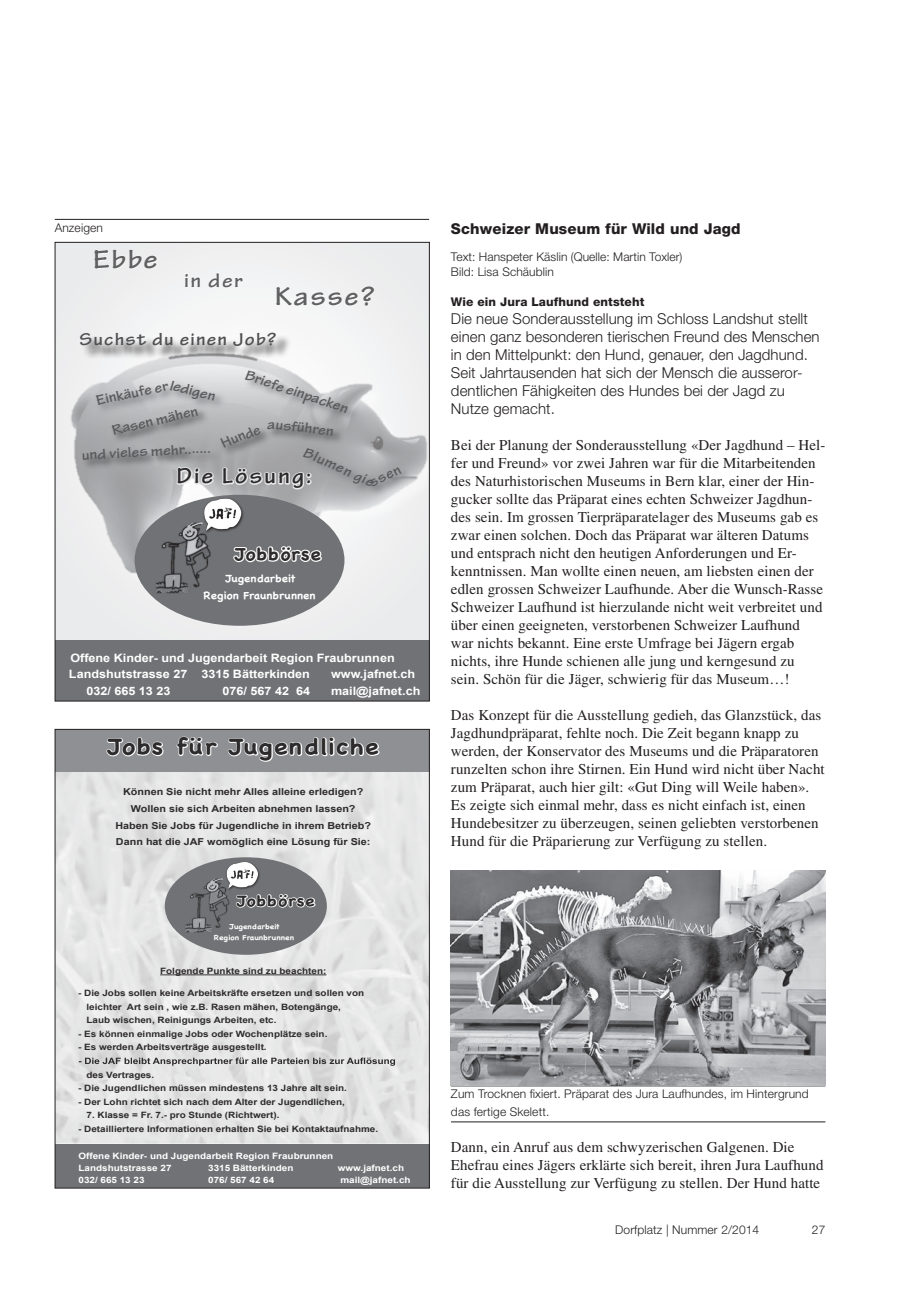
<style>
.page{position:relative;width:919px;height:1289px;background:#fff}
.page>*{position:absolute;margin:0;border:0;box-sizing:border-box;transform-origin:0 0}
.t1{font:700 27.75px "Tekton Pro";letter-spacing:.06em;color:#505052;scale:1.09 1}
.t2{font:700 23.1px "Tekton Pro";letter-spacing:.08em;color:#2e2b2c;scale:1.09 1}
.t3{font:700 22.2px "Chalkboard";letter-spacing:.04em;color:#2e2b2c;scale:1.13 1}
.t4{font:700 20.85px "Tekton Pro";color:#505052;scale:1.09 1}
.t5{font:700 18.45px "Tekton Pro";letter-spacing:.06em;color:#505052;scale:1.09 1}
.t6{font:700 17.4px "Chalkboard";letter-spacing:.04em;color:#2e2b2c;scale:1.09 1}
.t7{font:700 15.3px "Tekton Pro";color:#5a5a5d;scale:1.06 1}
.t8{font:700 15.15px "Tekton Pro";color:#5a5a5d;scale:1.08 1}
.t9{font:700 15.15px "Tekton Pro";color:#5a5a5d;scale:1.07 1}
.t10{font:700 15.15px "Chalkboard";letter-spacing:.04em;color:#2e2b2c;scale:1.13 1}
.t11{font:700 15.15px "Tekton Pro";color:#5a5a5d;scale:1.06 1}
.Lauftext{font:15px/18px "Times";letter-spacing:.005em;color:#231f20}
.Einleitung{font:300 15px/18px "Helvetica Neue";letter-spacing:.005em;color:#231f20}
.Titel_Normal{font:800 15px "Helvetica Neue";letter-spacing:.01em;color:#231f20}
.t12{font:700 15px "Tekton Pro";color:#5a5a5d;scale:1.09 1}
.t13{font:700 15px "Tekton Pro";color:#5a5a5d;scale:1.08 1}
.Tabelle{font:300 12px/18px "Helvetica Neue";letter-spacing:.01em;color:#231f20}
.Autor{font:300 12px "Helvetica Neue";letter-spacing:.005em;color:#231f20}
.Titel_Untertitel{font:800 12px "Helvetica Neue";letter-spacing:.01em;color:#231f20}
.Absender_zweite_Zeil{font:300 12px "Helvetica Neue";letter-spacing:.01em;color:#231f20}
.t14{font:700 11.55px/16.2px "Arial";color:#fff;scale:1.09 1}
.t15{font:700 10.35px/16.6px "Chalkboard";color:#fff;text-align:center;scale:1.09 1}
.t16{font:700 9.6px/16.6px "Arial";color:#2e2b2c;text-align:center;scale:1.13 1}
.t17{font:700 8.7px/13.5px "Arial";color:#2e2b2c;scale:1.13 1}
.t18{font:700 8.7px/12px "Arial";color:#fff;scale:1.13 1}
.t19{font:700 7.2px/11.4px "Chalkboard";color:#fff;text-align:center;scale:1.13 1}
</style>
<div class="page">
<hr style="left:451px;top:1085px;width:374px;height:1px;background:#231f20">
<hr style="left:451px;top:1121px;width:374px;height:1px;background:#231f20">
<img style="left:451px;top:870px;width:374px;height:215px">
<div style="left:55px;top:242px;width:374px;height:401px;background:#eeeeef"></div>
<svg style="left:94px;top:250px;width:63px;height:19px"></svg>
<svg style="left:185px;top:273px;width:16px;height:14px"></svg>
<svg style="left:208px;top:273px;width:35px;height:15px"></svg>
<svg style="left:276px;top:286px;width:98px;height:20px"></svg>
<div style="left:55px;top:640px;width:374px;height:61px;background:#717275"></div>
<div style="left:83px;top:335px;width:208px;height:25px;background:#f5f5f5"></div>
<img style="left:71px;top:338px;width:356px;height:267px">
<svg style="left:95px;top:379px;width:131px;height:36px"></svg>
<svg style="left:244px;top:370px;width:115px;height:53px"></svg>
<svg style="left:111px;top:407px;width:98px;height:36px;fill:#adaeb0"></svg>
<svg style="left:302px;top:447px;width:111px;height:49px;fill:#a7a8aa"></svg>
<svg style="left:219px;top:420px;width:125px;height:37px;fill:#a6a6a8"></svg>
<svg style="left:81px;top:443px;width:140px;height:27px;fill:#a3a3a5"></svg>
<div style="left:135px;top:494px;width:209px;height:131px;background:#717275;border-radius:50%"></div>
<svg style="left:233px;top:546px;width:89px;height:17px"></svg>
<svg style="left:175px;top:466px;width:40px;height:20px"></svg>
<svg style="left:221px;top:466px;width:90px;height:24px"></svg>
<img style="left:148px;top:515px;width:63px;height:82px">
<img style="left:201px;top:496px;width:43px;height:39px">
<hr style="left:55px;top:219px;width:374px;height:1px;background:#231f20">
<img style="left:57px;top:771px;width:370px;height:372px">
<div style="left:165px;top:857px;width:162px;height:97px;background:#717275;border-radius:50%"></div>
<svg style="left:243px;top:894px;width:73px;height:14px"></svg>
<img style="left:227px;top:862px;width:33px;height:27px">
<div style="left:55px;top:1144px;width:374px;height:44px;background:#717275"></div>
<img style="left:179px;top:872px;width:64px;height:67px">
<hr style="left:160px;top:974px;width:166px;height:1px;background:#2e2b2c">
<svg style="left:79px;top:1057px;width:316px;height:8px"></svg>
<div style="left:55px;top:729px;width:374px;height:42px;background:#8e9093"></div>
<svg style="left:105px;top:737px;width:60px;height:85px"></svg>
<svg style="left:176px;top:736px;width:42px;height:20px"></svg>
<svg style="left:226px;top:737px;width:155px;height:85px"></svg>
<p class="Tabelle" style="left:55px;top:218px;width:50px">Anzeigen</p>
<h1 class="t1" style="left:93px;top:243px;width:61px">Ebbe</h1>
<h3 class="t4" style="left:184px;top:268px;width:55px">in der</h3>
<h1 class="t1" style="left:275px;top:280px;width:93px">Kasse?</h1>
<p class="t5" style="left:80px;top:328px;width:182px">Suchst du einen Job?</p>
<p class="t13" style="left:95px;top:391px;width:69px;rotate:-11deg">Einkäufe er</p>
<p class="t8" style="left:172px;top:376px;width:44px;rotate:14deg">ledigen</p>
<p class="t9" style="left:248px;top:366px;width:102px;rotate:18deg">Briefe einpacken</p>
<p class="t8" style="left:110px;top:421px;width:83px;rotate:-13deg">Rasen mähen</p>
<p class="t12" style="left:267px;top:415px;width:9px">a</p>
<p class="t12" style="left:277px;top:415px;width:55px;rotate:7deg">usführen</p>
<p class="t11" style="left:218px;top:435px;width:41px;rotate:-22deg">Hunde</p>
<p class="t12" style="left:81px;top:446px;width:120px;rotate:-3deg">und vieles mehr.......</p>
<p class="t7" style="left:308px;top:443px;width:73px;rotate:24deg">Blumen gie</p>
<p class="t7" style="left:366px;top:474px;width:33px;rotate:-24deg">ssen</p>
<p class="t2" style="left:176px;top:462px;width:126px">Die Lösung:</p>
<p class="t6" style="left:235px;top:544px;width:80px">Jobbörse</p>
<p class="t15" style="left:203px;top:570px;width:104px">Jugendarbeit<br>Region Fraunbrunnen</p>
<p class="t14" style="left:69px;top:650px;width:300px">Offene Kinder- und Jugendarbeit Region Fraubrunnen<br>Landshutstrasse 27 3315 Bätterkinden</p>
<p class="t14" style="left:331px;top:666px;width:79px">www.jafnet.ch</p>
<p class="t14" style="left:86px;top:682px;width:79px">032/ 665 13 23</p>
<p class="t14" style="left:222px;top:682px;width:82px">076/ 567 42 64</p>
<p class="t14" style="left:331px;top:682px;width:83px">mail@jafnet.ch</p>
<p class="t3" style="left:108px;top:733px;width:241px">Jobs für Jugendliche</p>
<p class="t16" style="left:115px;top:783px;width:228px">Können Sie nicht mehr Alles alleine erledigen?<br>Wollen sie sich Arbeiten abnehmen lassen?<br>Haben Sie Jobs für Jugendliche in ihrem Betrieb?<br>Dann hat die JAF womöglich eine Lösung für Sie:</p>
<p class="t10" style="left:237px;top:892px;width:70px">Jobbörse</p>
<p class="t19" style="left:214px;top:920px;width:72px">Jugendarbeit<br>Region Fraunbrunnen</p>
<p class="t17" style="left:160px;top:964px;width:149px">Folgende Punkte sind zu beachten:</p>
<p class="t17" style="left:86px;top:986px;width:247px;text-indent:-8px">- Die Jobs sollen keine Arbeitskräfte ersetzen und sollen von leichter Art sein , wie z.B. Rasen mähen, Botengänge,<br>Laub wischen, Reinigungs Arbeiten, etc.</p>
<p class="t17" style="left:78px;top:1027px;width:222px">- Es können einmalige Jobs oder Wochenplätze sein.</p>
<p class="t17" style="left:78px;top:1040px;width:168px">- Es werden Arbeitsverträge ausgestellt.</p>
<p class="t17" style="left:86px;top:1067px;width:61px">des Vertrages.</p>
<p class="t17" style="left:78px;top:1081px;width:239px">- Die Jugendlichen müssen mindestens 13 Jahre alt sein.</p>
<p class="t17" style="left:78px;top:1094px;width:237px">- Der Lohn richtet sich nach dem Alter der Jugendlichen,</p>
<p class="t17" style="left:86px;top:1108px;width:172px">7. Klasse = Fr. 7.- pro Stunde (Richtwert).</p>
<p class="t17" style="left:78px;top:1121px;width:267px">- Detailliertere Informationen erhalten Sie bei Kontaktaufnahme.</p>
<p class="t18" style="left:78px;top:1150px;width:227px">Offene Kinder- und Jugendarbeit Region Fraubrunnen<br>Landshutstrasse 27</p>
<p class="t18" style="left:208px;top:1162px;width:77px">3315 Bätterkinden</p>
<p class="t18" style="left:338px;top:1162px;width:60px">www.jafnet.ch</p>
<p class="t18" style="left:78px;top:1174px;width:60px">032/ 665 13 23</p>
<p class="t18" style="left:208px;top:1174px;width:60px">076/ 567 42 64</p>
<p class="t18" style="left:340px;top:1174px;width:64px">mail@jafnet.ch</p>
<p class="Titel_Normal" style="left:451px;top:220px;width:291px">Schweizer Museum für Wild und Jagd</p>
<p class="Autor" style="left:451px;top:249px;width:233px">Text: Hanspeter Käslin (Quelle: Martin Toxler)</p>
<p class="Absender_zweite_Zeil" style="left:451px;top:264px;width:104px">Bild: Lisa Schäublin</p>
<p class="Titel_Untertitel" style="left:451px;top:294px;width:195px">Wie ein Jura Laufhund entsteht</p>
<p class="Einleitung" style="left:451px;top:309px;width:370px">Die neue Sonderausstellung im Schloss Landshut stellt einen ganz besonderen tierischen Freund des Menschen in den Mittelpunkt: den Hund, genauer, den Jagdhund.<br>Seit Jahrtausenden hat sich der Mensch die ausseror&shy;dentlichen Fähigkeiten des Hundes bei der Jagd zu Nutze gemacht.</p>
<p class="Lauftext" style="left:451px;top:436px;width:376px">Bei der Planung der Sonderausstellung «Der Jagdhund – Hel&shy;fer und Freund» vor zwei Jahren war für die Mitarbeitenden des Naturhistorischen Museums in Bern klar, einer der Hin&shy;gucker sollte das Präparat eines echten Schweizer Jagdhun&shy;des sein. Im grossen Tierpräparatelager des Museums gab es zwar einen solchen. Doch das Präparat war älteren Datums und entsprach nicht den heutigen Anforderungen und Er&shy;kenntnissen. Man wollte einen neuen, am liebsten einen der edlen grossen Schweizer Laufhunde. Aber die Wunsch-Rasse Schweizer Laufhund ist hierzulande nicht weit verbreitet und über einen geeigneten, verstorbenen Schweizer Laufhund war nichts bekannt. Eine erste Umfrage bei Jägern ergab nichts, ihre Hunde schienen alle jung und kerngesund zu sein. Schön für die Jäger, schwierig für das Museum…!</p>
<p class="Lauftext" style="left:451px;top:706px;width:375px">Das Konzept für die Ausstellung gedieh, das Glanzstück, das Jagdhundpräparat, fehlte noch. Die Zeit begann knapp zu werden, der Konservator des Museums und die Präparatoren runzelten schon ihre Stirnen. Ein Hund wird nicht über Nacht zum Präparat, auch hier gilt: «Gut Ding will Weile haben».<br>Es zeigte sich einmal mehr, dass es nicht einfach ist, einen Hundebesitzer zu überzeugen, seinen geliebten verstorbenen Hund für die Präparierung zur Verfügung zu stellen.</p>
<p class="Tabelle" style="left:451px;top:1084px;width:359px">Zum Trocknen fixiert. Präparat des Jura Laufhundes, im Hintergrund das fertige Skelett.</p>
<p class="Lauftext" style="left:451px;top:1138px;width:374px">Dann, ein Anruf aus dem schwyzerischen Galgenen. Die<br>Ehefrau eines Jägers erklärte sich bereit, ihren Jura Laufhund für die Ausstellung zur Verfügung zu stellen. Der Hund hatte</p>
<p class="Tabelle" style="left:615px;top:1220px;width:146px">Dorfplatz | Nummer 2/2014</p>
<p class="Tabelle" style="left:811px;top:1220px;width:15px">27</p>
</div>
